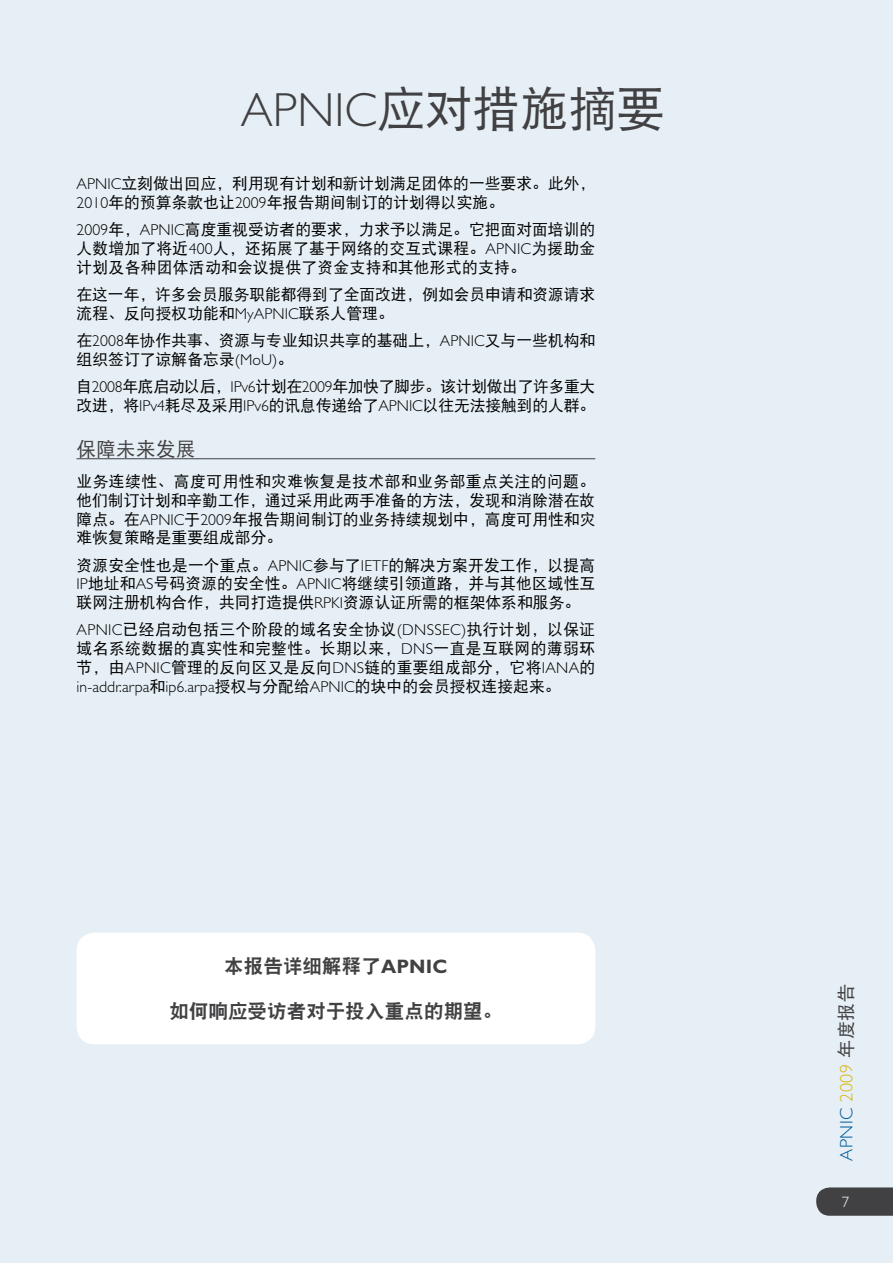
<style>
.page{position:relative;width:893px;height:1263px;background:#fff}
.page>*{position:absolute;margin:0;border:0;box-sizing:border-box;transform-origin:0 0}
.t1{font:48px "DFP Hei W5";color:#414042}
.t2{font:19.5px "DFP Hei W9";letter-spacing:.005em;color:#414042}
.t3{font:19.5px "DFP Hei W5";letter-spacing:.02em;color:#414042}
.t4{font:300 18px "Gill Sans Std";letter-spacing:.03em;color:#005a9c}
.t5{font:15.75px/18.8px "DFP Hei W5";letter-spacing:.005em;color:#000;text-align:justify}
.t6{font:15.75px/18.8px "DFP Hei W5";letter-spacing:-.02em;color:#000}
.t7{font:300 15.75px "Gill Sans Std";letter-spacing:.005em;color:#000}
.t8{font:300 15px "Gill Sans Std";color:#fff}
.s1{font-family:"Gill Sans Std";font-weight:300}
.s2{font-family:"DFP Hei W5";font-weight:400}
.s3{font-family:"Gill Sans Std";font-weight:700}
.s4{color:#deb408}
.s5{font-family:"DFP Hei W5";font-weight:400;color:#414042}
</style>
<div class="page">
<div style="left:1px;top:0;width:892px;height:1263px;background:#e6eff5"></div>
<hr style="left:77px;top:458px;width:518px;height:1px;background:#414042">
<div style="left:77px;top:933px;width:518px;height:111px;background:#fff;border-radius:18px"></div>
<svg style="left:816px;top:1187px;width:77px;height:29px;background:#4b4a4c"></svg>
<h1 class="t1" style="left:241px;top:83px;width:425px"><span class="s1">APNIC</span>应对措施摘要</h1>
<p class="t5" style="left:77px;top:174px;width:520px"><span class="s1">APNIC</span>立刻做出回应，利用现有计划和新计划满足团体的一些要求。此外，<br><span class="s1">2010</span>年的预算条款也让<span class="s1">2009</span>年报告期间制订的计划得以实施。</p>
<p class="t5" style="left:77px;top:220px;width:520px"><span class="s1">2009</span>年，<span class="s1">APNIC</span>高度重视受访者的要求，力求予以满足。它把面对面培训的人数增加了将近<span class="s1">400</span>人，还拓展了基于网络的交互式课程。<span class="s1">APNIC</span>为援助金计划及各种团体活动和会议提供了资金支持和其他形式的支持。</p>
<p class="t5" style="left:77px;top:285px;width:520px">在这一年，许多会员服务职能都得到了全面改进，例如会员申请和资源请求流程、反向授权功能和<span class="s1">MyAPNIC</span>联系人管理。</p>
<p class="t5" style="left:77px;top:331px;width:520px">在<span class="s1">2008</span>年协作共事、资源与专业知识共享的基础上，<span class="s1">APNIC</span>又与一些机构和组织签订了谅解备忘录<span class="s1">(MoU)</span>。</p>
<p class="t6" style="left:77px;top:377px;width:520px">自<span class="s1">2008</span>年底启动以后，<span class="s1">IPv6</span>计划在<span class="s1">2009</span>年加快了脚步。该计划做出了许多重大改进，将<span class="s1">IPv4</span>耗尽及采用<span class="s1">IPv6</span>的讯息传递给了<span class="s1">APNIC</span>以往无法接触到的人群。</p>
<p class="t3" style="left:77px;top:438px;width:120px">保障未来发展</p>
<p class="t5" style="left:77px;top:472px;width:520px">业务连续性、高度可用性和灾难恢复是技术部和业务部重点关注的问题。他们制订计划和辛勤工作，通过采用此两手准备的方法，发现和消除潜在故障点。在<span class="s1">APNIC</span>于<span class="s1">2009</span>年报告期间制订的业务持续规划中，高度可用性和灾难恢复策略是重要组成部分。</p>
<p class="t5" style="left:77px;top:555px;width:520px">资源安全性也是一个重点。<span class="s1">APNIC</span>参与了<span class="s1">IETF</span>的解决方案开发工作，以提高<span class="s1">IP</span>地址和<span class="s1">AS</span>号码资源的安全性。<span class="s1">APNIC</span>将继续引领道路，并与其他区域性互联网注册机构合作，共同打造提供<span class="s1">RPKI</span>资源认证所需的框架体系和服务。</p>
<p class="t5" style="left:77px;top:620px;width:520px"><span class="s1">APNIC</span>已经启动包括三个阶段的域名安全协议<span class="s1">(DNSSEC)</span>执行计划，以保证域名系统数据的真实性和完整性。长期以来，<span class="s1">DNS</span>一直是互联网的薄弱环节，由<span class="s1">APNIC</span>管理的反向区又是反向<span class="s1">DNS</span>链的重要组成部分，它将<span class="s1">IANA</span>的</p>
<p class="t7" style="left:77px;top:677px;width:485px">in-addr.arpa<span class="s2">和</span>ip6.arpa<span class="s2">授权与分配给</span>APNIC<span class="s2">的块中的会员授权连接起来。</span></p>
<p class="t2" style="left:224px;top:955px;width:225px">本报告详细解释了<span class="s3">APNIC</span></p>
<p class="t2" style="left:169px;top:1000px;width:335px">如何响应受访者对于投入重点的期望。</p>
<p class="t4" style="left:836px;top:1161px;width:178px;rotate:-90deg">APNIC <span class="s4">2009</span> <span class="s5">年度报告</span></p>
<p class="t8" style="left:842px;top:1193px;width:9px">7</p>
</div>
